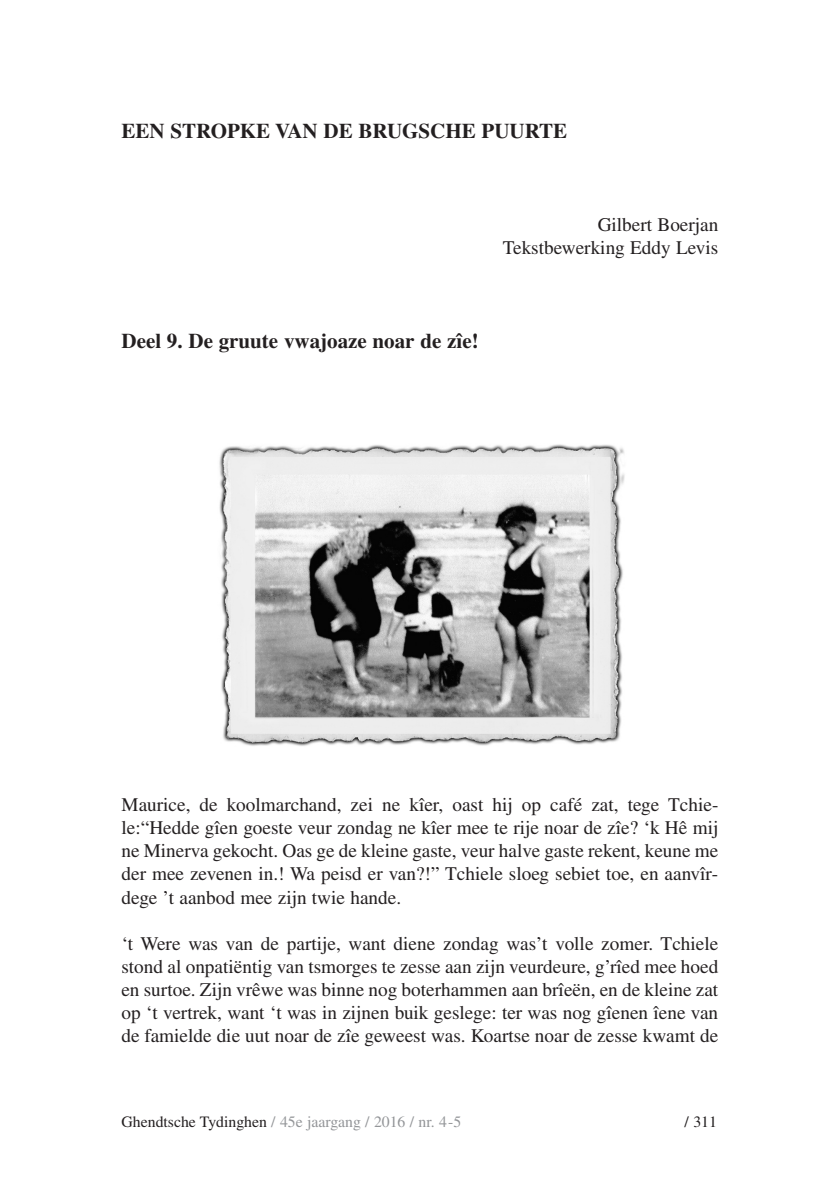
<style>
.page{position:relative;width:828px;height:1195px;background:#fff}
.page>*{position:absolute;margin:0;border:0;box-sizing:border-box;transform-origin:0 0}
.t1{font:700 21px "Times";color:#231f20}
.t2{font:19.25px/23.1px "Times";color:#231f20;text-align:justify}
.t3{font:15.75px "Times";color:#939598}
.t4{font:15.75px "Times";color:#231f20}
.s1{color:#231f20}
</style>
<div class="page">
<img style="left:219px;top:444px;width:406px;height:302px">
<p class="t1" style="left:122px;top:124px;width:447px">EEN STROPKE VAN DE BRUGSCHE PUURTE</p>
<p class="t2" style="left:503px;top:215px;width:217px;text-align:right">Gilbert Boerjan<br>Tekstbewerking Eddy Levis</p>
<p class="t1" style="left:122px;top:334px;width:359px">Deel 9. De gruute vwajoaze noar de zîe!</p>
<p class="t2" style="left:121px;top:795px;width:598px">Maurice, de koolmarchand, zei ne kîer, oast hij op café zat, tege Tchie&shy;le:“Hedde gîen goeste veur zondag ne kîer mee te rije noar de zîe? ‘k Hê mij ne Minerva gekocht. Oas ge de kleine gaste, veur halve gaste rekent, keune me der mee zevenen in.! Wa peisd er van?!” Tchiele sloeg sebiet toe, en aanvîr&shy;dege ’t aanbod mee zijn twie hande.</p>
<p class="t2" style="left:121px;top:933px;width:598px">‘t Were was van de partije, want diene zondag was’t volle zomer. Tchiele stond al onpatiëntig van tsmorges te zesse aan zijn veurdeure, g’rîed mee hoed en surtoe. Zijn vrêwe was binne nog boterhammen aan brîeën, en de kleine zat op ‘t vertrek, want ‘t was in zijnen buik geslege: ter was nog gîenen îene van de famielde die uut noar de zîe geweest was. Koartse noar de zesse kwamt de</p>
<p class="t3" style="left:122px;top:1115px;width:341px"><span class="s1">Ghendtsche Tydinghen</span> / 45e jaargang / 2016 / nr. 4-5</p>
<p class="t4" style="left:684px;top:1115px;width:34px">/ 311</p>
</div>
